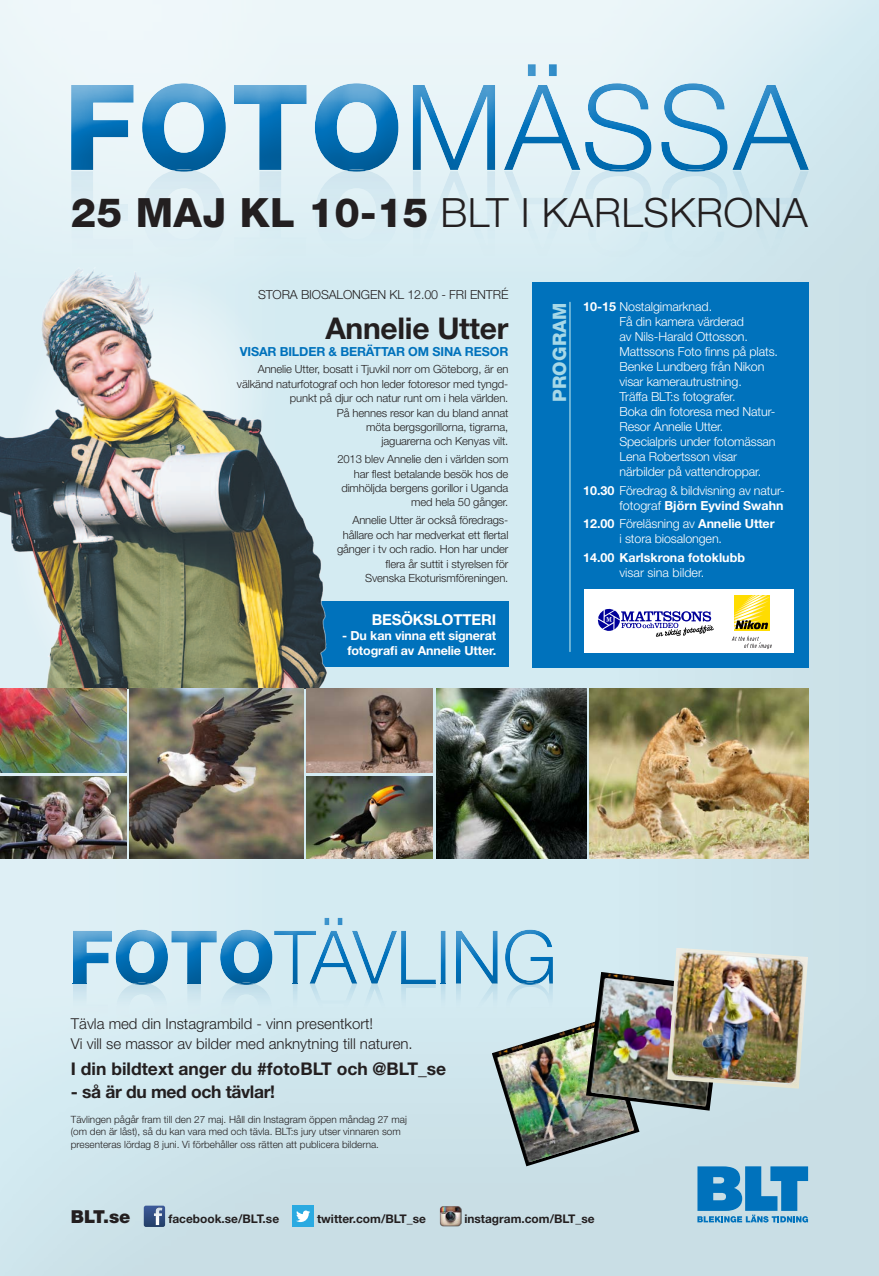
<style>
.page{position:relative;width:879px;height:1276px;background:#fff}
.page>*{position:absolute;margin:0;border:0;box-sizing:border-box;transform-origin:0 0}
.t1{font:300 40.38px "Helvetica Neue LT Std";color:#231f20}
.t2{font:700 30px "Helvetica Neue LT Std";letter-spacing:-.01em;color:#231f20}
.t3{font:800 18.62px "Helvetica Neue";letter-spacing:.01em;color:#a7d8e7}
.t4{font:900 17.88px "Helvetica Neue";color:#231f20}
.t5{font:700 17.5px "Helvetica Neue";color:#231f20}
.t6{font:700 17.5px "Helvetica Neue";letter-spacing:-.02em;color:#231f20}
.t7{font:300 15px/20px "Helvetica Neue";color:#231f20}
.t8{font:700 15px "Helvetica Neue LT Std";letter-spacing:-.01em;color:#fff}
.t9{font:300 12.5px/15px "Helvetica Neue LT Std";letter-spacing:-.01em;color:#fff}
.t10{font:700 12.5px/15px "Helvetica Neue LT Std";letter-spacing:-.01em;color:#fff;text-align:center}
.t11{font:300 12.5px "Helvetica Neue LT Std";letter-spacing:-.01em;color:#231f20}
.t12{font:700 12.5px "Helvetica Neue LT Std";letter-spacing:-.01em;color:#0072bc}
.t13{font:700 11.88px "Helvetica Neue";color:#231f20}
.t14{font:300 11.25px/14.4px "Helvetica Neue LT Std";letter-spacing:-.01em;color:#231f20;text-align:right}
.t15{font:300 10px/12.5px "Helvetica Neue";color:#231f20}
.s1{font-family:"Helvetica Neue";font-weight:800}
.s2{font-weight:700}
</style>
<div class="page">
<div style="left:0;top:13px;width:879px;height:1263px;background:#231f20;opacity:.06"></div>
<div style="left:532px;top:282px;width:276px;height:385px;background:#0072bc"></div>
<div style="left:228px;top:601px;width:280px;height:66px;background:#0072bc"></div>
<hr style="left:569px;top:302px;width:1px;height:349px;background:#a7d8e7">
<img style="left:0;top:262px;width:342px;height:426px">
<img style="left:589px;top:688px;width:219px;height:171px">
<img style="left:306px;top:688px;width:127px;height:84px">
<img style="left:306px;top:776px;width:127px;height:83px">
<img style="left:436px;top:688px;width:151px;height:171px">
<img style="left:130px;top:688px;width:173px;height:171px">
<img style="left:0;top:688px;width:126px;height:84px">
<img style="left:0;top:776px;width:126px;height:83px">
<div style="left:33px;top:54px;width:845px;height:233px;background:#fff;opacity:.75"></div>
<div style="left:33px;top:61px;width:842px;height:226px;background:#231f20;opacity:.3"></div>
<div style="left:45px;top:911px;width:561px;height:140px;background:#dceef4"></div>
<div style="left:584px;top:589px;width:210px;height:63px;background:#fff"></div>
<svg style="left:734px;top:629px;width:35px;height:1px"></svg>
<svg style="left:734px;top:595px;width:35px;height:34px"></svg>
<svg style="left:731px;top:636px;width:41px;height:13px"></svg>
<svg style="left:597px;top:608px;width:117px;height:29px"></svg>
<svg style="left:73px;top:917px;width:735px;height:310px"></svg>
<img style="left:667px;top:947px;width:141px;height:141px">
<h1 class="t1" style="left:71px;top:188px;width:525px"><span class="s1">25 MAJ kl 10-15</span> BLT i Karlskrona</h1>
<p class="t11" style="left:258px;top:287px;width:9px">stora</p>
<p class="t11" style="left:301px;top:287px;width:20px">Biosalongen</p>
<p class="t11" style="left:389px;top:287px;width:90px">kl 12.00 - Fri entr</p>
<p class="t11" style="left:501px;top:287px;width:9px">É</p>
<h2 class="t2" style="left:325px;top:310px;width:185px">Annelie Utter</h2>
<p class="t12" style="left:240px;top:343px;width:270px">visar bilder &amp; berättar om sina resor</p>
<p class="t14" style="left:237px;top:362px;width:273px">Annelie Utter, bosatt i Tjuvkil norr om Göteborg, är en välkänd naturfotograf och hon leder fotoresor med tyngd&shy;punkt på djur och natur runt om i hela världen.<br>På hennes resor kan du bland annat<br>möta bergsgorillorna, tigrarna,<br>jaguarerna och Kenyas vilt.</p>
<p class="t14" style="left:337px;top:452px;width:173px">2013 blev Annelie den i världen som har flest betalande besök hos de dimhöljda bergens gorillor i Uganda med hela 50 gånger.</p>
<p class="t14" style="left:337px;top:513px;width:173px">Annelie Utter är också föredrags&shy;hållare och har medverkat ett flertal gånger i tv och radio. Hon har under flera år suttit i styrelsen för<br>Svenska Ekoturismföreningen.</p>
<h3 class="t8" style="left:372px;top:610px;width:126px">Besökslotteri</h3>
<p class="t10" style="left:342px;top:628px;width:155px">- Du kan vinna ett signerat fotografi av Annelie Utter.</p>
<h3 class="t3" style="left:548px;top:402px;width:101px;rotate:-90deg">Program</h3>
<p class="t9" style="left:619px;top:299px;width:160px;text-indent:-36px"><span class="s2">10-15</span> Nostalgimarknad.<br>Få din kamera värderad<br>av Nils-Harald Ottosson.<br>Mattssons Foto finns på plats.<br>Benke Lundberg från Nikon visar kamerautrustning.<br>Träffa BLT:s fotografer.<br>Boka din fotoresa med Natur-<br>Resor Annelie Utter.<br>Specialpris under fotomässan<br>Lena Robertsson visar närbilder på vattendroppar.</p>
<p class="t9" style="left:583px;top:482px;width:203px;text-align:right"><span class="s2">10.30</span> Föredrag &amp; bildvisning av natur&shy;fotograf <span class="s2">Björn Eyvind Swahn</span></p>
<p class="t9" style="left:619px;top:516px;width:156px;text-indent:-36px"><span class="s2">12.00</span> Föreläsning av <span class="s2">Annelie Utter </span>i stora biosalongen.</p>
<p class="t10" style="left:583px;top:550px;width:163px">14.00 Karlskrona fotoklubb</p>
<p class="t9" style="left:619px;top:565px;width:86px">visar sina bilder.</p>
<h3 class="t7" style="left:71px;top:1013px;width:343px">Tävla med din Instagrambild - vinn presentkort!<br>Vi vill se massor av bilder med anknytning till naturen.</h3>
<h3 class="t5" style="left:71px;top:1058px;width:377px">I din bildtext anger du #fotoBLT och @BLT_se</h3>
<h3 class="t6" style="left:71px;top:1080px;width:206px">- så är du med och tävlar!</h3>
<p class="t15" style="left:71px;top:1112px;width:338px">Tävlingen pågår fram till den 27 maj. Håll din Instagram öppen måndag 27 maj (om den är låst), så du kan vara med och tävla. BLT:s jury utser vinnaren som presenteras lördag 8 juni. Vi förbehåller oss rätten att publicera bilderna.</p>
<h3 class="t4" style="left:71px;top:1205px;width:61px">BLT.se</h3>
<p class="t13" style="left:168px;top:1211px;width:112px">facebook.se/BLT.se</p>
<p class="t13" style="left:317px;top:1211px;width:110px">twitter.com/BLT_se</p>
<p class="t13" style="left:464px;top:1211px;width:132px">instagram.com/BLT_se</p>
</div>
